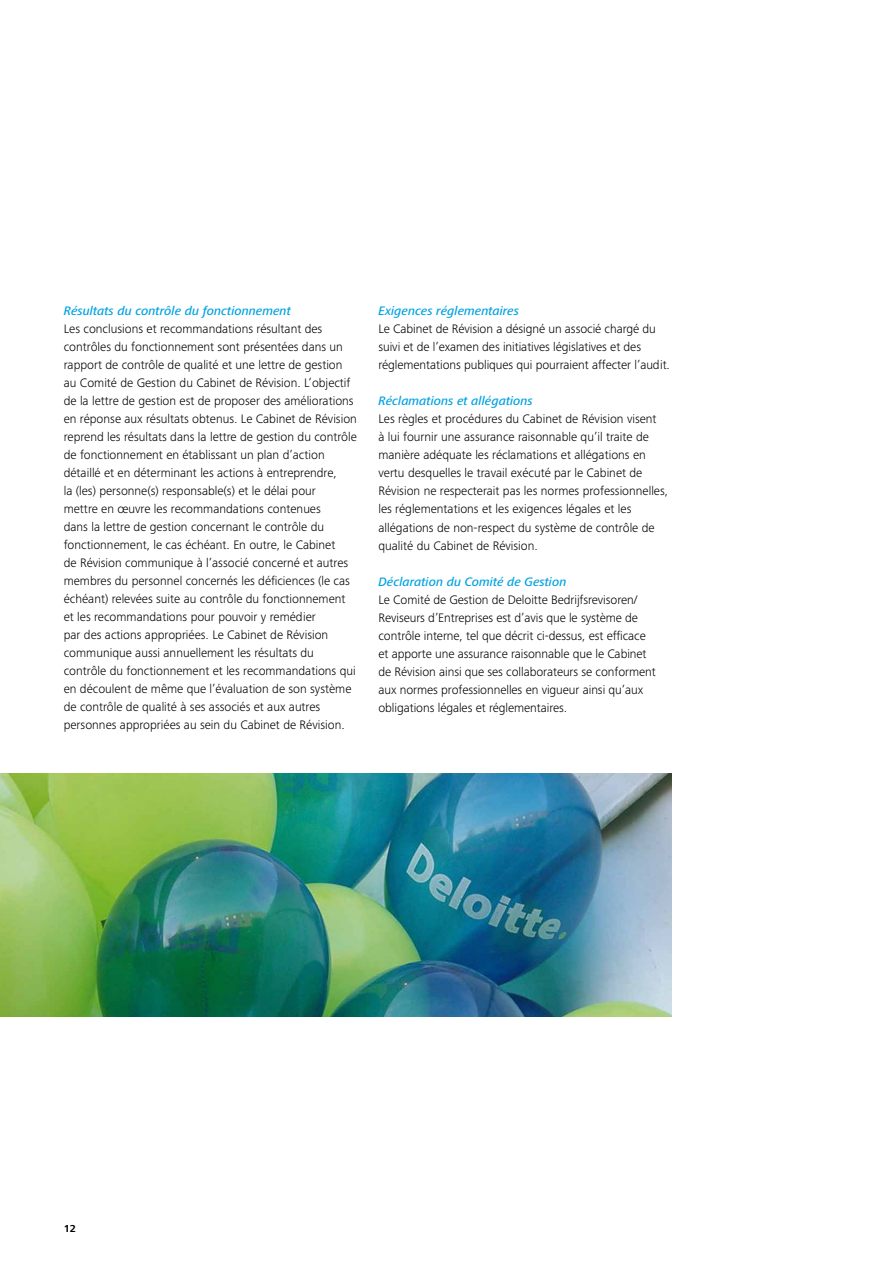
<style>
.page{position:relative;width:893px;height:1263px;background:#fff}
.page>*{position:absolute;margin:0;border:0;box-sizing:border-box;transform-origin:0 0}
.t1{font:300 12.75px/18px "Frutiger Next Pro";color:#000}
.t2{font:italic 500 12.75px "Frutiger Next Pro";color:#00a2e2}
.t3{font:700 10.5px "Frutiger Next Pro";color:#000}
</style>
<div class="page">
<img style="left:0;top:774px;width:672px;height:242px">
<p class="t2" style="left:64px;top:304px;width:228px">Résultats du contrôle du fonctionnement</p>
<p class="t1" style="left:64px;top:320px;width:295px">Les conclusions et recommandations résultant des contrôles du fonctionnement sont présentées dans un rapport de contrôle de qualité et une lettre de gestion au Comité de Gestion du Cabinet de Révision. L’objectif de la lettre de gestion est de proposer des améliorations en réponse aux résultats obtenus. Le Cabinet de Révision reprend les résultats dans la lettre de gestion du contrôle de fonctionnement en établissant un plan d’action détaillé et en déterminant les actions à entreprendre,<br>la (les) personne(s) responsable(s) et le délai pour<br>mettre en œuvre les recommandations contenues<br>dans la lettre de gestion concernant le contrôle du fonctionnement, le cas échéant. En outre, le Cabinet<br>de Révision communique à l’associé concerné et autres membres du personnel concernés les déficiences (le cas échéant) relevées suite au contrôle du fonctionnement et les recommandations pour pouvoir y remédier<br>par des actions appropriées. Le Cabinet de Révision communique aussi annuellement les résultats du contrôle du fonctionnement et les recommandations qui en découlent de même que l’évaluation de son système de contrôle de qualité à ses associés et aux autres personnes appropriées au sein du Cabinet de Révision.</p>
<p class="t2" style="left:378px;top:304px;width:142px">Exigences réglementaires</p>
<p class="t1" style="left:378px;top:320px;width:293px">Le Cabinet de Révision a désigné un associé chargé du suivi et de l’examen des initiatives législatives et des réglementations publiques qui pourraient affecter l’audit.</p>
<p class="t2" style="left:378px;top:394px;width:156px">Réclamations et allégations</p>
<p class="t1" style="left:378px;top:410px;width:291px">Les règles et procédures du Cabinet de Révision visent<br>à lui fournir une assurance raisonnable qu’il traite de manière adéquate les réclamations et allégations en vertu desquelles le travail exécuté par le Cabinet de Révision ne respecterait pas les normes professionnelles, les réglementations et les exigences légales et les allégations de non-respect du système de contrôle de qualité du Cabinet de Révision.</p>
<p class="t2" style="left:378px;top:574px;width:190px">Déclaration du Comité de Gestion</p>
<p class="t1" style="left:378px;top:590px;width:279px">Le Comité de Gestion de Deloitte Bedrijfsrevisoren/ Reviseurs d’Entreprises est d’avis que le système de contrôle interne, tel que décrit ci-dessus, est efficace et apporte une assurance raisonnable que le Cabinet de Révision ainsi que ses collaborateurs se conforment aux normes professionnelles en vigueur ainsi qu’aux obligations légales et réglementaires.</p>
<p class="t3" style="left:64px;top:1222px;width:14px">12</p>
</div>
